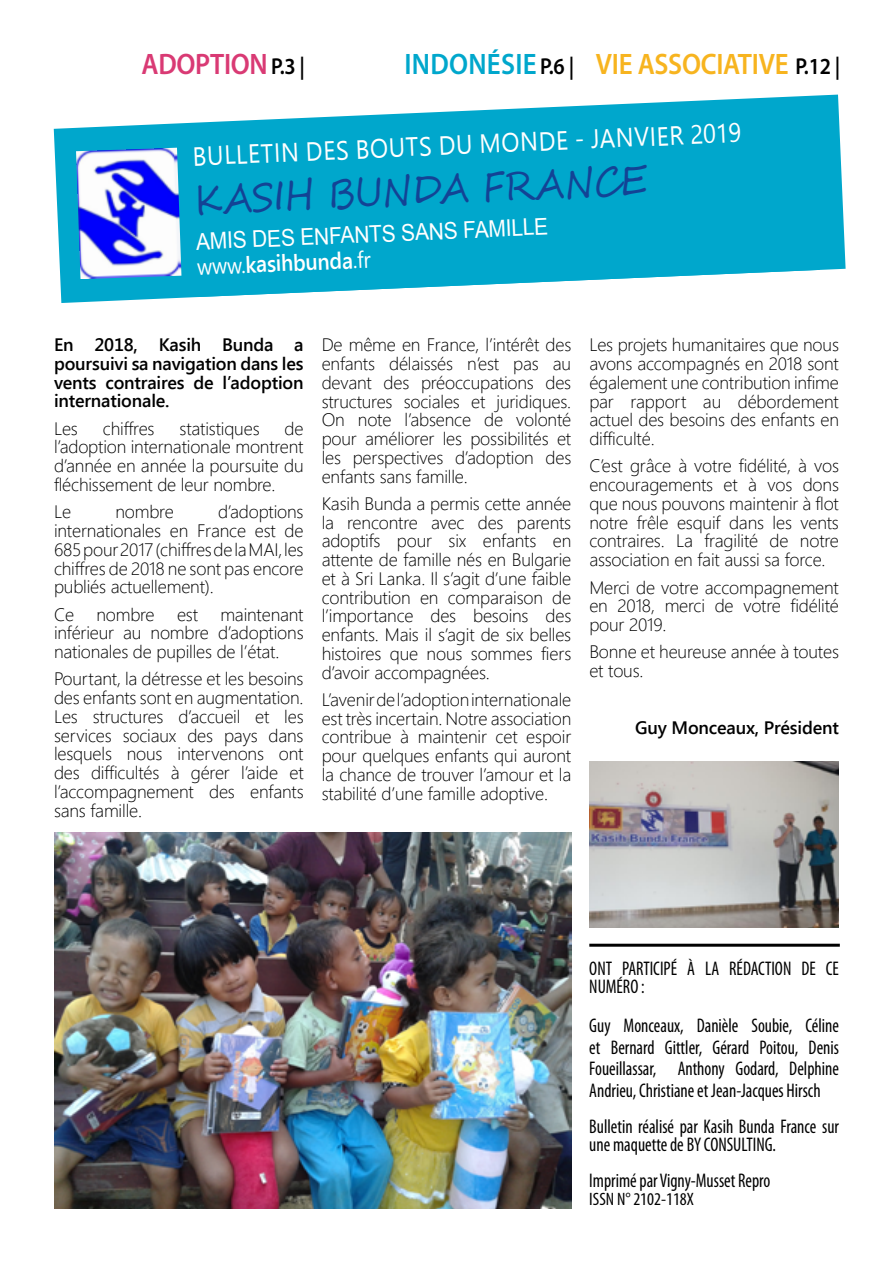
<style>
.page{position:relative;width:893px;height:1263px;background:#fff}
.page>*{position:absolute;margin:0;border:0;box-sizing:border-box;transform-origin:0 0}
.t1{font:39.6px "Segoe Script";color:#134395;scale:.91 1}
.t2{font:600 29.7px "Myriad Pro";letter-spacing:-.01em;color:#f7b41f;scale:.91 1}
.t3{font:600 29.7px "Myriad Pro";letter-spacing:-.01em;color:#d93a74;scale:.91 1}
.t4{font:26.4px "Segoe UI";color:#fff;scale:.91 1}
.t5{font:23.1px "Arial";color:#fff;scale:.91 1}
.t6{font:600 23.1px "Segoe UI";color:#fff;scale:.91 1}
.t7{font:condensed 19.8px/21.6px "Myriad Pro";color:#000;scale:.91 1}
.t8{font:300 18px/18.8px "Segoe UI";letter-spacing:-.01em;color:#000;text-align:justify}
.t9{font:600 18px/18.8px "Segoe UI";letter-spacing:-.01em;color:#000;text-align:justify}
.t10{font:condensed 18px "Myriad Pro";color:#000}
.s1{font-size:23.1px;color:#000}
.s2{color:#00a7cc}
.s3{font-weight:400}
</style>
<div class="page">
<svg style="left:54px;top:95px;width:792px;height:208px;fill:#00a7cc"></svg>
<svg style="left:192px;top:121px;width:628px;height:176px;background:#13adcf"></svg>
<img style="left:76px;top:148px;width:105px;height:131px">
<hr style="left:589px;top:944px;width:251px;height:3px;background:#000">
<img style="left:54px;top:833px;width:517px;height:376px">
<img style="left:589px;top:761px;width:250px;height:166px">
<h2 class="t3" style="left:141px;top:45px;width:181px">ADOPTION <span class="s1">P.3 |</span></h2>
<h2 class="t2" style="left:405px;top:45px;width:480px"><span class="s2">INDONÉSIE</span> <span class="s1">P.6 |</span> VIE ASSOCIATIVE <span class="s1">P.12 |</span></h2>
<h3 class="t4" style="left:192px;top:133px;width:605px;rotate:-2deg">BULLETIN DES BOUTS DU MONDE - JANVIER 2019</h3>
<h1 class="t1" style="left:193px;top:170px;width:499px;rotate:-3deg">KASIH BUNDA FRANCE</h1>
<p class="t5" style="left:195px;top:228px;width:389px;rotate:-3deg">AMIS DES ENFANTS SANS FAMILLE</p>
<p class="t6" style="left:196px;top:251px;width:192px;rotate:-3deg"><span class="s3">www.</span>kasihbunda<span class="s3">.fr</span></p>
<p class="t9" style="left:54px;top:335px;width:251px">En 2018, Kasih Bunda a poursuivi sa navigation dans les vents contraires de l’adoption internationale.</p>
<p class="t8" style="left:54px;top:418px;width:25px">Les</p>
<p class="t8" style="left:103px;top:418px;width:53px">chiffres</p>
<p class="t8" style="left:180px;top:418px;width:82px">statistiques</p>
<p class="t8" style="left:54px;top:418px;width:251px;text-indent:231px">de l’adoption internationale montrent d’année en année la poursuite du fléchissement de leur nombre.</p>
<p class="t8" style="left:54px;top:502px;width:19px">Le</p>
<p class="t8" style="left:115px;top:502px;width:60px">nombre</p>
<p class="t8" style="left:54px;top:502px;width:251px;text-indent:164px">d’adoptions internationales en France est de 685 pour 2017 (chiffres de la MAI, les chiffres de 2018 ne sont pas encore publiés actuellement).</p>
<p class="t8" style="left:54px;top:604px;width:251px">Ce nombre est maintenant inférieur au nombre d’adoptions nationales de pupilles de l’état.</p>
<p class="t8" style="left:54px;top:669px;width:251px">Pourtant, la détresse et les besoins des enfants sont en augmentation.<br>Les structures d’accueil et les services sociaux des pays dans lesquels nous intervenons ont des difficultés à gérer l’aide et l’accompagnement des enfants sans famille.</p>
<p class="t8" style="left:322px;top:335px;width:251px">De même en France, l’intérêt des enfants délaissés n’est pas au devant des préoccupations des structures sociales et juridiques.<br>On note l’absence de volonté pour améliorer les possibilités et les perspectives d’adoption des enfants sans famille.</p>
<p class="t8" style="left:322px;top:493px;width:251px">Kasih Bunda a permis cette année la rencontre avec des parents adoptifs pour six enfants en attente de famille nés en Bulgarie et à Sri Lanka. Il s’agit d’une faible contribution en comparaison de l’importance des besoins des enfants. Mais il s’agit de six belles histoires que nous sommes fiers d’avoir accompagnées.</p>
<p class="t8" style="left:322px;top:689px;width:251px">L’avenir de l’adoption internationale est très incertain. Notre association contribue à maintenir cet espoir pour quelques enfants qui auront la chance de trouver l’amour et la stabilité d’une famille adoptive.</p>
<p class="t8" style="left:589px;top:335px;width:251px">Les projets humanitaires que nous avons accompagnés en 2018 sont également une contribution infime par rapport au débordement actuel des besoins des enfants en difficulté.</p>
<p class="t8" style="left:589px;top:456px;width:251px">C’est grâce à votre fidélité, à vos encouragements et à vos dons que nous pouvons maintenir à flot notre frêle esquif dans les vents contraires. La fragilité de notre association en fait aussi sa force.</p>
<p class="t8" style="left:589px;top:577px;width:251px">Merci de votre accompagnement en 2018, merci de votre fidélité pour 2019.</p>
<p class="t8" style="left:589px;top:642px;width:251px">Bonne et heureuse année à toutes et tous.</p>
<p class="t9" style="left:635px;top:718px;width:205px">Guy Monceaux, Président</p>
<p class="t7" style="left:589px;top:959px;width:276px;line-height:18px">ONT PARTICIPÉ À LA RÉDACTION DE CE<br>NUMÉRO :</p>
<p class="t7" style="left:589px;top:1014px;width:276px;text-align:justify">Guy Monceaux, Danièle Soubie, Céline et Bernard Gittler, Gérard Poitou, Denis Foueillassar, Anthony Godard, Delphine Andrieu, Christiane et Jean-Jacques Hirsch</p>
<p class="t7" style="left:589px;top:1117px;width:276px;line-height:18px">Bulletin réalisé par Kasih Bunda France sur une maquette de BY CONSULTING.</p>
<p class="t7" style="left:589px;top:1169px;width:200px">Imprimé par Vigny-Musset Repro</p>
<p class="t10" style="left:589px;top:1188px;width:106px">ISSN N° 2102-118X</p>
</div>
